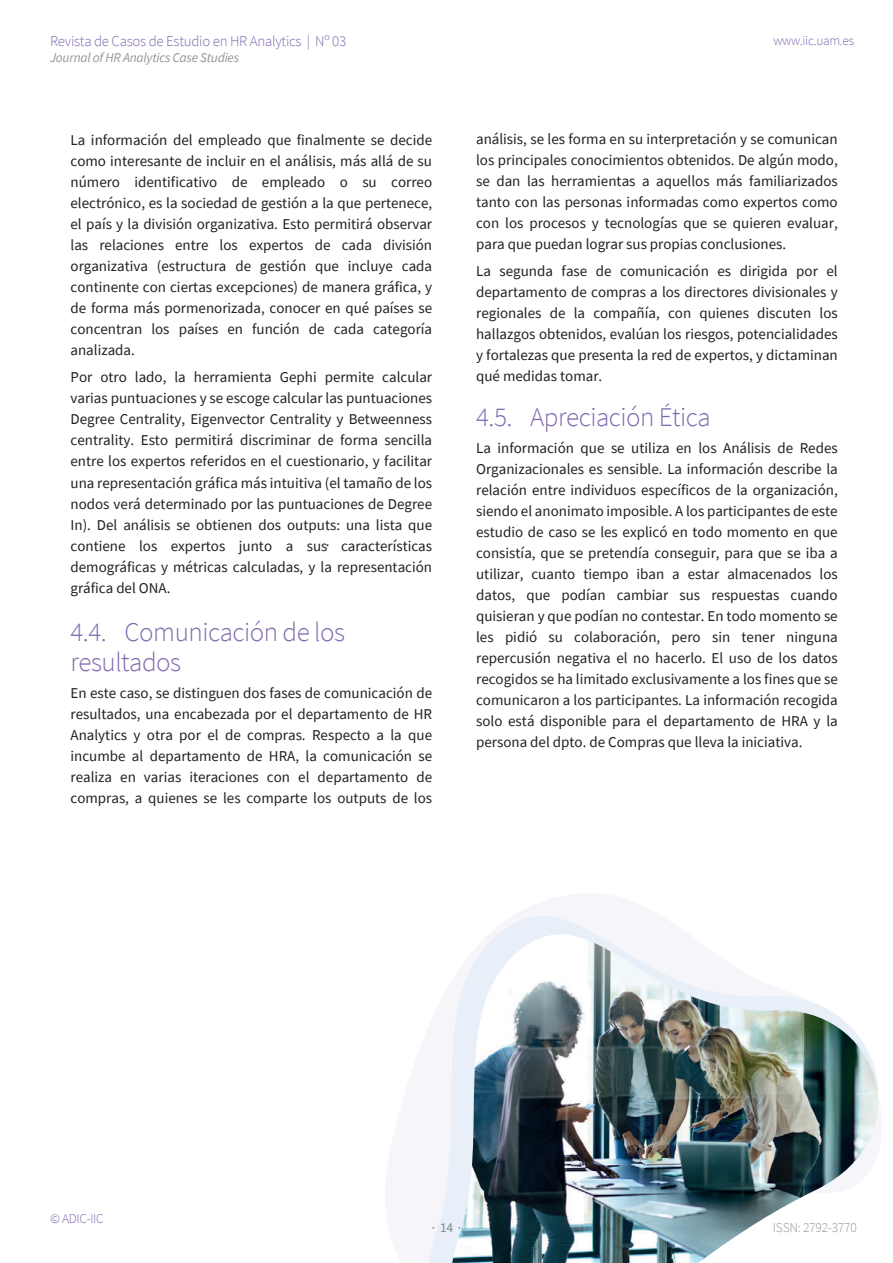
<style>
.page{position:relative;width:893px;height:1263px;background:#fff}
.page>*{position:absolute;margin:0;border:0;box-sizing:border-box;transform-origin:0 0}
.t1{font:300 27px/30px "Source Sans Pro";letter-spacing:-.02em;color:#8169ae}
.t2{font:15px/21px "Source Sans Pro";color:#231f20;text-align:justify}
.t3{font:300 14.85px "Source Sans Pro";letter-spacing:-.02em;color:#8169ae}
.t4{font:300 13.5px "Source Sans Pro";letter-spacing:-.02em;color:#949696}
.t5{font:13.5px "Source Sans Pro";color:#828687}
.t6{font:italic 13.35px "Source Sans Pro";letter-spacing:-.02em;color:#949696}
.t7{font:300 13.35px "Source Sans Pro";letter-spacing:-.025em;color:#8169ae}
</style>
<div class="page">
<svg style="left:428px;top:916px;width:168px;height:347px;fill:#f6f5fa"></svg>
<img style="left:447px;top:934px;width:432px;height:329px">
<p class="t3" style="left:50px;top:32px;width:298px">Revista de Casos de Estudio en HR Analytics | Nº 03</p>
<p class="t6" style="left:50px;top:49px;width:191px">Journal of HR Analytics Case Studies</p>
<p class="t2" style="left:71px;top:130px;width:363px">La información del empleado que finalmente se decide como interesante de incluir en el análisis, más allá de su número identificativo de empleado o su correo electrónico, es la sociedad de gestión a la que pertenece, el país y la división organizativa. Esto permitirá observar las relaciones entre los expertos de cada división organizativa (estructura de gestión que incluye cada continente con ciertas excepciones) de manera gráfica, y de forma más pormenorizada, conocer en qué países se concentran los países en función de cada categoría analizada.</p>
<p class="t2" style="left:71px;top:367px;width:363px">Por otro lado, la herramienta Gephi permite calcular varias puntuaciones y se escoge calcular las puntuaciones Degree Centrality, Eigenvector Centrality y Betweenness centrality. Esto permitirá discriminar de forma sencilla entre los expertos referidos en el cuestionario, y facilitar una representación gráfica más intuitiva (el tamaño de los nodos verá determinado por las puntuaciones de Degree In). Del análisis se obtienen dos outputs: una lista que contiene los expertos junto a sus características demográficas y métricas calculadas, y la representación gráfica del ONA.</p>
<h1 class="t1" style="left:71px;top:617px;width:276px">4.4. Comunicación de los resultados</h1>
<p class="t2" style="left:71px;top:682px;width:363px">En este caso, se distinguen dos fases de comunicación de resultados, una encabezada por el departamento de HR Analytics y otra por el de compras. Respecto a la que incumbe al departamento de HRA, la comunicación se realiza en varias iteraciones con el departamento de compras, a quienes se les comparte los outputs de los</p>
<p class="t2" style="left:326px;top:530px;width:5px">.</p>
<p class="t7" style="left:773px;top:32px;width:82px">www.iic.uam.es</p>
<p class="t2" style="left:476px;top:128px;width:363px">análisis, se les forma en su interpretación y se comunican los principales conocimientos obtenidos. De algún modo, se dan las herramientas a aquellos más familiarizados tanto con las personas informadas como expertos como con los procesos y tecnologías que se quieren evaluar, para que puedan lograr sus propias conclusiones.</p>
<p class="t2" style="left:476px;top:260px;width:363px">La segunda fase de comunicación es dirigida por el departamento de compras a los directores divisionales y regionales de la compañía, con quienes discuten los hallazgos obtenidos, evalúan los riesgos, potencialidades y fortalezas que presenta la red de expertos, y dictaminan qué medidas tomar.</p>
<h1 class="t1" style="left:476px;top:402px;width:236px">4.5. Apreciación Ética</h1>
<p class="t2" style="left:476px;top:437px;width:363px">La información que se utiliza en los Análisis de Redes Organizacionales es sensible. La información describe la relación entre individuos específicos de la organización, siendo el anonimato imposible. A los participantes de este estudio de caso se les explicó en todo momento en que consistía, que se pretendía conseguir, para que se iba a utilizar, cuanto tiempo iban a estar almacenados los datos, que podían cambiar sus respuestas cuando quisieran y que podían no contestar. En todo momento se les pidió su colaboración, pero sin tener ninguna repercusión negativa el no hacerlo. El uso de los datos recogidos se ha limitado exclusivamente a los fines que se comunicaron a los participantes. La información recogida solo está disponible para el departamento de HRA y la persona del dpto. de Compras que lleva la iniciativa.</p>
<p class="t7" style="left:50px;top:1211px;width:55px">© ADIC-IIC</p>
<p class="t5" style="left:432px;top:1218px;width:31px">· 14 ·</p>
<p class="t4" style="left:773px;top:1219px;width:85px">ISSN: 2792-3770</p>
</div>
